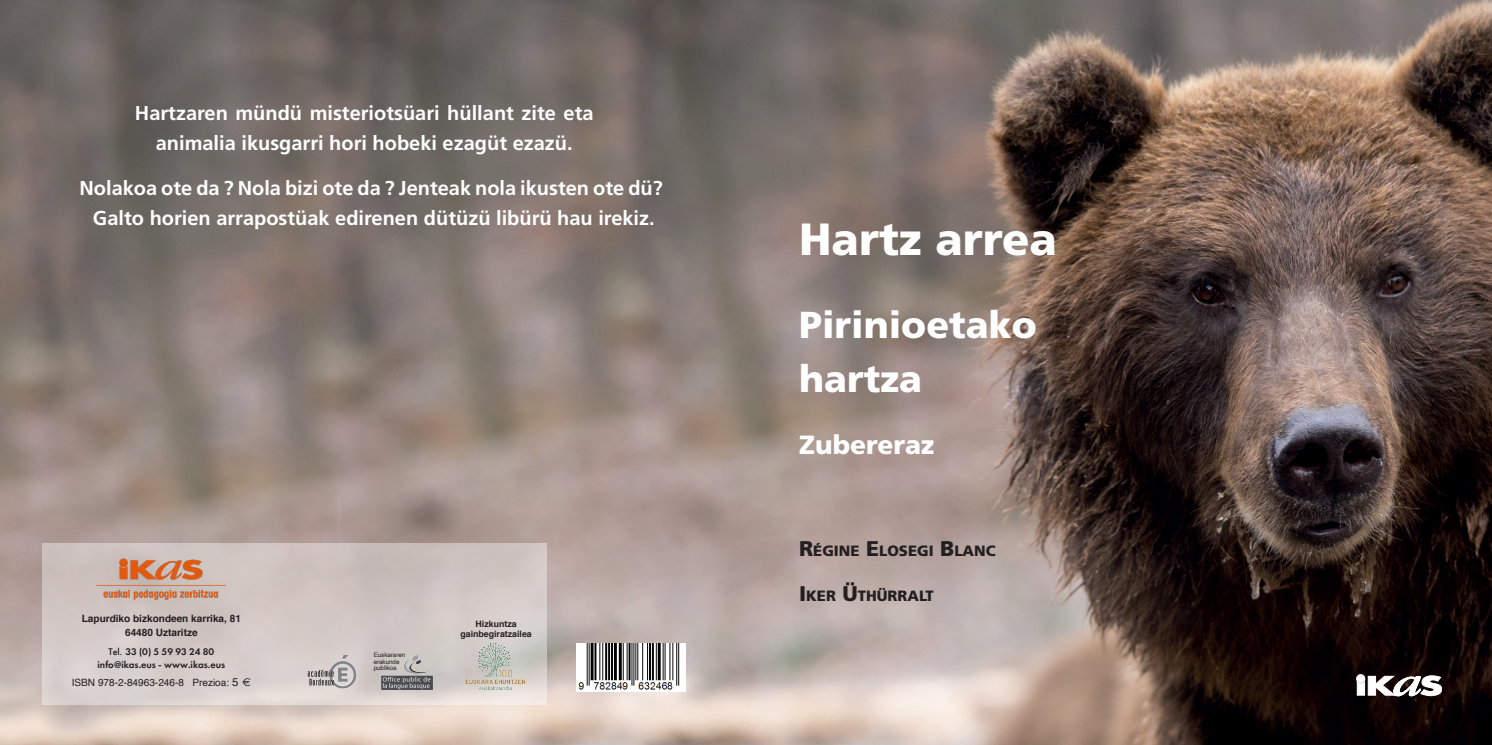
<style>
.page{position:relative;width:1492px;height:745px;background:#fff}
.page>*{position:absolute;margin:0;border:0;box-sizing:border-box;transform-origin:0 0}
.t1{font:900 45px "Frutiger LT Std";color:#fff}
.t2{font:900 37.5px/54px "Frutiger LT Std";color:#fff}
.t3{font:900 26.25px "Frutiger LT Std";color:#fff}
.t4{font:700 20px/30px "Frutiger";color:#fff;text-align:center}
.t5{font:900 14.88px "Frutiger LT Std";color:#231f20}
.t6{font:600 10px/12.5px "Futura PT";color:#231f20;text-align:center}
.t7{font:700 10px/13.9px "Helvetica";color:#231f20;text-align:center}
.t8{font:10px "Helvetica";color:#231f20}
.t9{font:700 8.75px/10.5px "Helvetica";color:#231f20;text-align:center}
.t10{font:6.25px/6.2px "Helvetica";letter-spacing:-.01em;color:#231f20}
.s1{font-weight:500}
.s2{font-size:11.25px}
.s3{font-family:"Euro Sans";font-size:11.25px}
.s4{font-size:21.25px}
</style>
<div class="page">
<img style="left:0;top:0;width:1492px;height:744px">
<svg style="left:1357px;top:675px;width:85px;height:20px"></svg>
<div style="left:1356px;top:674px;width:9px;height:8px;background:#fff;border-radius:50%"></div>
<div style="left:1356px;top:674px;width:9px;height:8px;border:1px solid #fff;border-radius:50%"></div>
<img style="left:577px;top:643px;width:108px;height:48px">
<svg style="left:43px;top:543px;width:504px;height:161px;background:#d3c8c6"></svg>
<img style="left:95px;top:556px;width:131px;height:45px">
<img style="left:329px;top:654px;width:28px;height:34px">
<img style="left:306px;top:659px;width:28px;height:28px">
<img style="left:465px;top:642px;width:61px;height:48px">
<img style="left:381px;top:654px;width:52px;height:35px">
<p class="t4" style="left:135px;top:98px;width:460px">Hartzaren mündü misteriotsüari hüllant zite eta animalia ikusgarri hori hobeki ezagüt ezazü.</p>
<p class="t4" style="left:79px;top:173px;width:585px">Nolakoa ote da ? Nola bizi ote da ? Jenteak nola ikusten ote dü?<br>Galto horien arrapostüak edirenen dütüzü libürü hau irekiz.</p>
<p class="t7" style="left:82px;top:612px;width:161px">Lapurdiko bizkondeen karrika, 81<br>64480 Uztaritze</p>
<p class="t6" style="left:98px;top:645px;width:129px"><span class="s1">Tel.</span> 33 (0) 5 59 93 24 80 info@ikas.eus - www.ikas.eus</p>
<p class="t8" style="left:72px;top:678px;width:181px">ISBN 978-2-84963-246-8 Prezioa: <span class="s2">5</span> <span class="s3">€</span></p>
<p class="t10" style="left:374px;top:652px;width:33px">Euskararen erakunde publikoa</p>
<p class="t9" style="left:460px;top:618px;width:73px">Hizkuntza gainbegiratzailea</p>
<h1 class="t1" style="left:799px;top:212px;width:259px">Hartz arrea</h1>
<h2 class="t2" style="left:799px;top:297px;width:239px">Pirinioetako hartza</h2>
<h3 class="t3" style="left:799px;top:428px;width:137px">Zubereraz</h3>
<p class="t5" style="left:799px;top:541px;width:198px"><span class="s4">R</span>ÉGINE <span class="s4">E</span>LOSEGI <span class="s4">B</span>LANC</p>
<p class="t5" style="left:799px;top:586px;width:136px"><span class="s4">I</span>KER <span class="s4">Ü</span>THÜRRALT</p>
</div>
